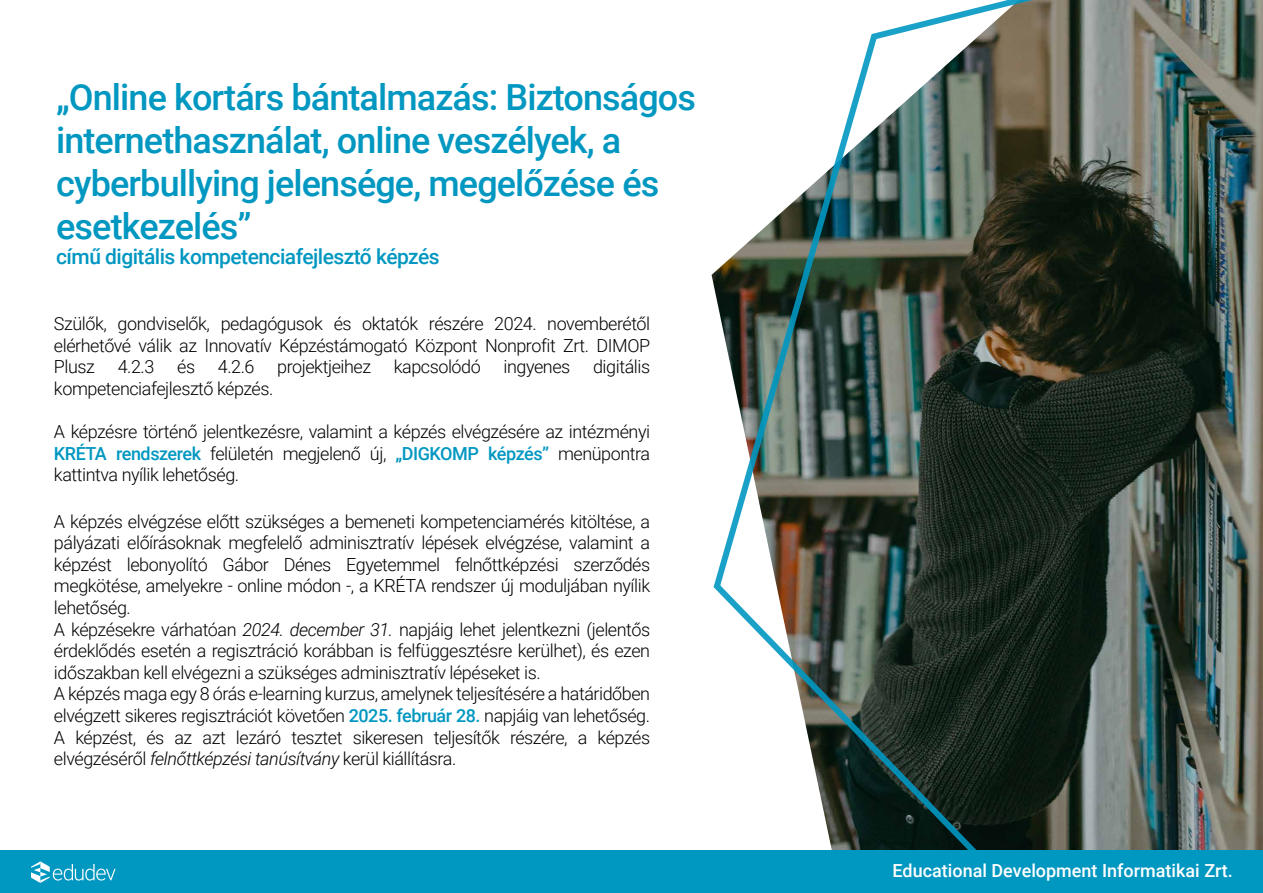
<style>
.page{position:relative;width:1263px;height:893px;background:#fff}
.page>*{position:absolute;margin:0;border:0;box-sizing:border-box;transform-origin:0 0}
.t1{font:500 36px/43.2px "Roboto";letter-spacing:-.025em;color:#0097c1}
.t2{font:500 21px "Roboto";letter-spacing:-.025em;color:#0097c1}
.t3{font:300 18px/21.6px "Roboto";letter-spacing:-.025em;color:#000;text-align:justify}
.t4{font:500 18px "Roboto";color:#fff}
.s1{font-weight:500;color:#0097c1}
.s2{font-style:italic}
</style>
<div class="page">
<img style="left:713px;top:0;width:550px;height:850px">
<div style="left:0;top:850px;width:1263px;height:43px;background:#0097c1"></div>
<svg style="left:31px;top:861px;width:85px;height:22px"></svg>
<h1 class="t1" style="left:56px;top:74px;width:641px">„Online kortárs bántalmazás: Biztonságos internethasználat, online veszélyek, a cyberbullying jelensége, megelőzése és esetkezelés”</h1>
<p class="t2" style="left:56px;top:242px;width:385px">című digitális kompetenciafejlesztő képzés</p>
<p class="t3" style="left:54px;top:312px;width:598px">Szülők, gondviselők, pedagógusok és oktatók részére 2024. novemberétől elérhetővé válik az Innovatív Képzéstámogató Központ Nonprofit Zrt. DIMOP Plusz</p>
<p class="t3" style="left:118px;top:356px;width:38px">4.2.3</p>
<p class="t3" style="left:177px;top:356px;width:19px">és</p>
<p class="t3" style="left:218px;top:356px;width:38px">4.2.6</p>
<p class="t3" style="left:277px;top:356px;width:95px">projektjeihez</p>
<p class="t3" style="left:394px;top:356px;width:89px">kapcsolódó</p>
<p class="t3" style="left:504px;top:356px;width:68px">ingyenes</p>
<p class="t3" style="left:593px;top:356px;width:59px">digitális</p>
<p class="t3" style="left:54px;top:377px;width:221px">kompetenciafejlesztő képzés.</p>
<p class="t3" style="left:54px;top:420px;width:598px">A képzésre történő jelentkezésre, valamint a képzés elvégzésére az intézményi <span class="s1">KRÉTA rendszerek</span> felületén megjelenő új, <span class="s1">„DIGKOMP képzés”</span> menüpontra kattintva nyílik lehetőség.</p>
<p class="t3" style="left:54px;top:510px;width:598px;text-align:left">A képzés elvégzése előtt szükséges a bemeneti kompetenciamérés kitöltése, a pályázati előírásoknak megfelelő adminisztratív lépések elvégzése, valamint a képzést lebonyolító Gábor Dénes Egyetemmel felnőttképzési szerződés megkötése, amelyekre - online módon -, a KRÉTA rendszer új moduljában nyílik lehetőség.<br>A képzésekre várhatóan <span class="s2">2024. december 31.</span> napjáig lehet jelentkezni (jelentős érdeklődés esetén a regisztráció korábban is felfüggesztésre kerülhet), és ezen időszakban kell elvégezni a szükséges adminisztratív lépéseket is.<br>A képzés maga egy 8 órás e-learning kurzus, amelynek teljesítésére a határidőben elvégzett sikeres regisztrációt követően <span class="s1">2025. február 28.</span> napjáig van lehetőség.<br>A képzést, és az azt lezáró tesztet sikeresen teljesítők részére, a képzés elvégzéséről <span class="s2">felnőttképzési tanúsítvány</span> kerül kiállításra.</p>
<p class="t4" style="left:892px;top:858px;width:342px">Educational Development Informatikai Zrt.</p>
</div>
